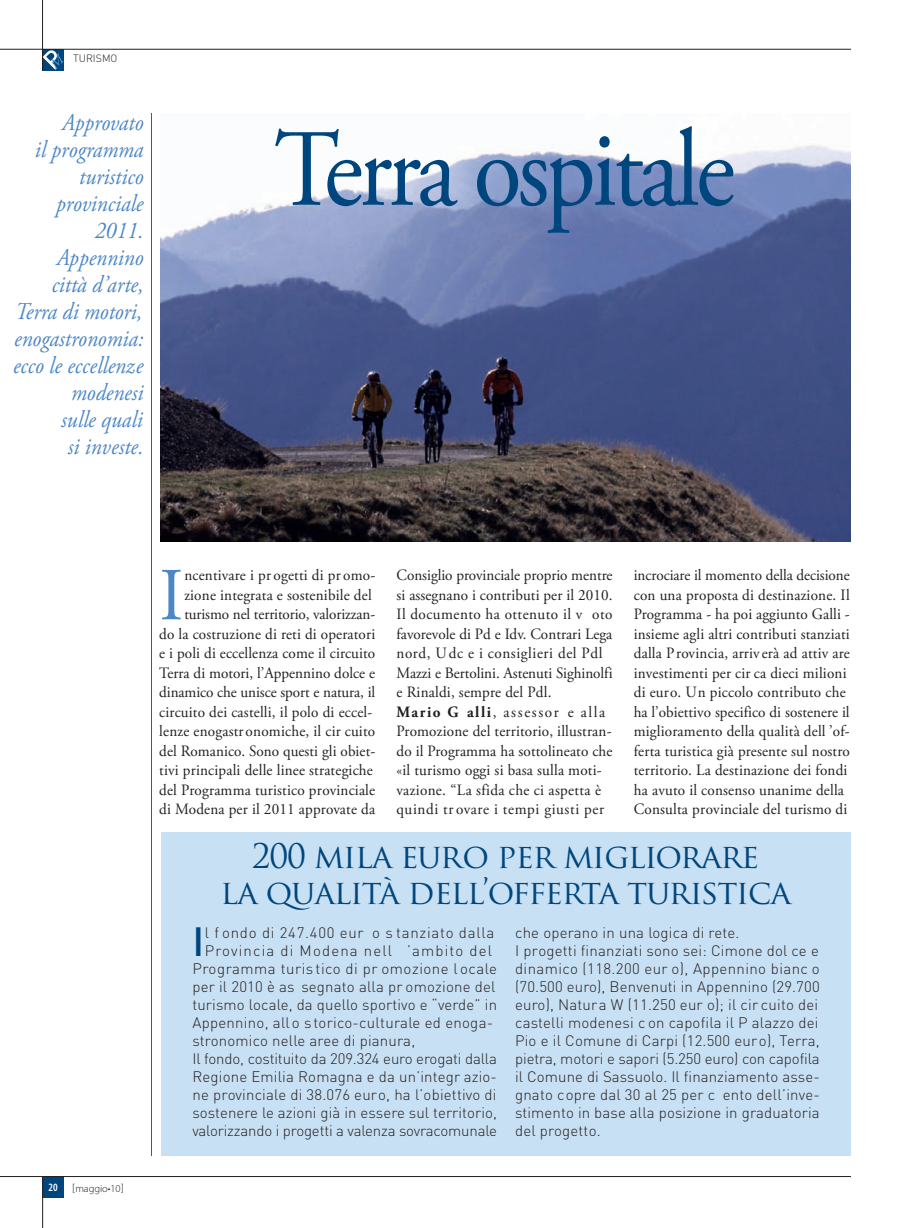
<style>
.page{position:relative;width:904px;height:1228px;background:#fff}
.page>*{position:absolute;margin:0;border:0;box-sizing:border-box;transform-origin:0 0}
.t1{font:109.8px "Adobe Garamond Pro";letter-spacing:-.04em;color:#00467e;scale:.9 1}
.t2{font:74.55px "Adobe Garamond Pro";color:#4d87c6;scale:.96 1}
.t3{font:500 40.35px "DIN";color:#00467e}
.t4{font:33px/36.6px "Trajan Pro";letter-spacing:-.04em;color:#00467e;text-align:center}
.t5{font:italic 24px/27px "Adobe Garamond Pro";color:#4d87c6;text-align:right;scale:.9 1}
.t6{font:15.75px/19.5px "Adobe Garamond Pro";letter-spacing:.01em;color:#231f20;scale:.96 1}
.t7{font:300 15px/18px "DIN";letter-spacing:.015em;color:#231f20}
.t8{font:300 15px "DIN";letter-spacing:-.01em;color:#231f20}
.t9{font:300 15px "DIN";letter-spacing:.035em;color:#231f20}
.t10{font:300 15px "DIN";letter-spacing:.05em;color:#231f20}
.t11{font:300 15px "DIN";letter-spacing:.075em;color:#231f20}
.t12{font:600 condensed 11.25px "Myriad Pro";color:#fff}
.t13{font:300 10.5px "Myriad Pro";color:#231f20}
.t14{font:300 10.5px "DIN";color:#231f20}
.s1{font-family:"DIN"}
.s2{font-weight:700}
</style>
<div class="page">
<div style="left:43px;top:1176px;width:21px;height:21px;background:#00467e"></div>
<svg style="left:43px;top:50px;width:21px;height:20px"></svg>
<hr style="left:42px;top:0;width:1px;height:70px;background:#231f20">
<hr style="left:42px;top:1176px;width:1px;height:51px;background:#231f20">
<hr style="left:0;top:1176px;width:850px;height:1px;background:#231f20">
<hr style="left:0;top:49px;width:850px;height:1px;background:#231f20">
<img style="left:160px;top:145px;width:690px;height:397px">
<hr style="left:151px;top:113px;width:1px;height:1042px;background:#57585a">
<div style="left:161px;top:832px;width:689px;height:323px;background:#c8e0f3"></div>
<p class="t14" style="left:73px;top:51px;width:46px">TURISMO</p>
<h3 class="t5" style="left:13px;top:110px;width:146px">Approvato<br>il programma turistico provinciale<br>2011.<br>Appennino<br>città d’arte,<br>Terra di motori, enogastronomia: ecco le eccellenze modenesi<br>sulle quali<br>si investe.</h3>
<h1 class="t1" style="left:274px;top:104px;width:513px">Terra ospitale</h1>
<p class="t12" style="left:49px;top:1181px;width:11px">20</p>
<p class="t13" style="left:72px;top:1182px;width:53px"><span class="s1">[</span>maggio•10<span class="s1">]</span></p>
<p class="t6" style="left:159px;top:566px;width:226px;text-align:right">ncentivare i pr ogetti di pr omo&shy;zione integrata e sostenibile del turismo nel territorio, valorizzan-<br>do la costruzione di reti di operatori e i poli di eccellenza come il circuito Terra di motori, l’Appennino dolce e dinamico che unisce sport e natura, il circuito dei castelli, il polo di eccel&shy;lenze enogastr onomiche, il cir cuito del Romanico. Sono questi gli obiet&shy;tivi principali delle linee strategiche del Programma turistico provinciale di Modena per il 2011 approvate da</p>
<p class="t6" style="left:396px;top:566px;width:226px">Consiglio provinciale proprio mentre si assegnano i contributi per il 2010.<br>Il documento ha ottenuto il v oto favorevole di Pd e Idv. Contrari Lega nord, Udc e i consiglieri del Pdl Mazzi e Bertolini. Astenuti Sighinolfi e Rinaldi, sempre del Pdl.<br><span class="s2">Mario G alli</span>, assessor e alla Promozione del territorio, illustran&shy;do il Programma ha sottolineato che «il turismo oggi si basa sulla moti&shy;vazione. “La sfida che ci aspetta è quindi tr ovare i tempi giusti per</p>
<p class="t6" style="left:633px;top:566px;width:226px">incrociare il momento della decisione con una proposta di destinazione. Il Programma - ha poi aggiunto Galli - insieme agli altri contributi stanziati dalla Provincia, arriv erà ad attiv are investimenti per cir ca dieci milioni di euro. Un piccolo contributo che ha l’obiettivo specifico di sostenere il miglioramento della qualità dell ’of&shy;ferta turistica già presente sul nostro territorio. La destinazione dei fondi ha avuto il consenso unanime della Consulta provinciale del turismo di</p>
<h2 class="t2" style="left:159px;top:551px;width:27px">I</h2>
<h3 class="t4" style="left:220px;top:837px;width:572px">200 MILA EURO PER MIGLIORARE<br>LA QUALITÀ DELL’OFFERTA TURISTICA</h3>
<h3 class="t3" style="left:192px;top:915px;width:13px">I</h3>
<p class="t10" style="left:205px;top:923px;width:291px">l f ondo di 247.400 eur o s tanziato dalla</p>
<p class="t11" style="left:205px;top:941px;width:289px">Provincia di Modena nell ’ambito del</p>
<p class="t9" style="left:192px;top:959px;width:306px">Programma turis tico di pr omozione locale</p>
<p class="t7" style="left:192px;top:977px;width:304px">per il 2010 è as segnato alla pr omozione del</p>
<p class="t7" style="left:192px;top:995px;width:306px">turismo locale, da quello sportivo e “verde” in</p>
<p class="t7" style="left:192px;top:1013px;width:302px">Appennino, allo s torico-culturale ed enoga-</p>
<p class="t7" style="left:192px;top:1031px;width:224px">stronomico nelle aree di pianura,</p>
<p class="t8" style="left:192px;top:1049px;width:306px">Il fondo, costituito da 209.324 euro erogati dalla</p>
<p class="t7" style="left:192px;top:1067px;width:306px">Regione Emilia Romagna e da un’integr azio-</p>
<p class="t7" style="left:192px;top:1085px;width:305px">ne provinciale di 38.076 euro, ha l’obiettivo di</p>
<p class="t7" style="left:192px;top:1103px;width:306px">sostenere le azioni già in essere sul territorio,</p>
<p class="t8" style="left:192px;top:1121px;width:306px">valorizzando i progetti a valenza sovracomunale</p>
<p class="t7" style="left:515px;top:923px;width:306px">che operano in una logica di rete.<br>I progetti finanziati sono sei: Cimone dol ce e dinamico (118.200 eur o), Appennino bianc o (70.500 euro), Benvenuti in Appennino (29.700 euro), Natura W (11.250 eur o); il cir cuito dei castelli modenesi c on capofila il P alazzo dei Pio e il Comune di Carpi (12.500 euro), Terra, pietra, motori e sapori (5.250 euro) con capofila il Comune di Sassuolo. Il finanziamento asse&shy;gnato copre dal 30 al 25 per c ento dell’inve&shy;stimento in base alla posizione in graduatoria del progetto.</p>
</div>
